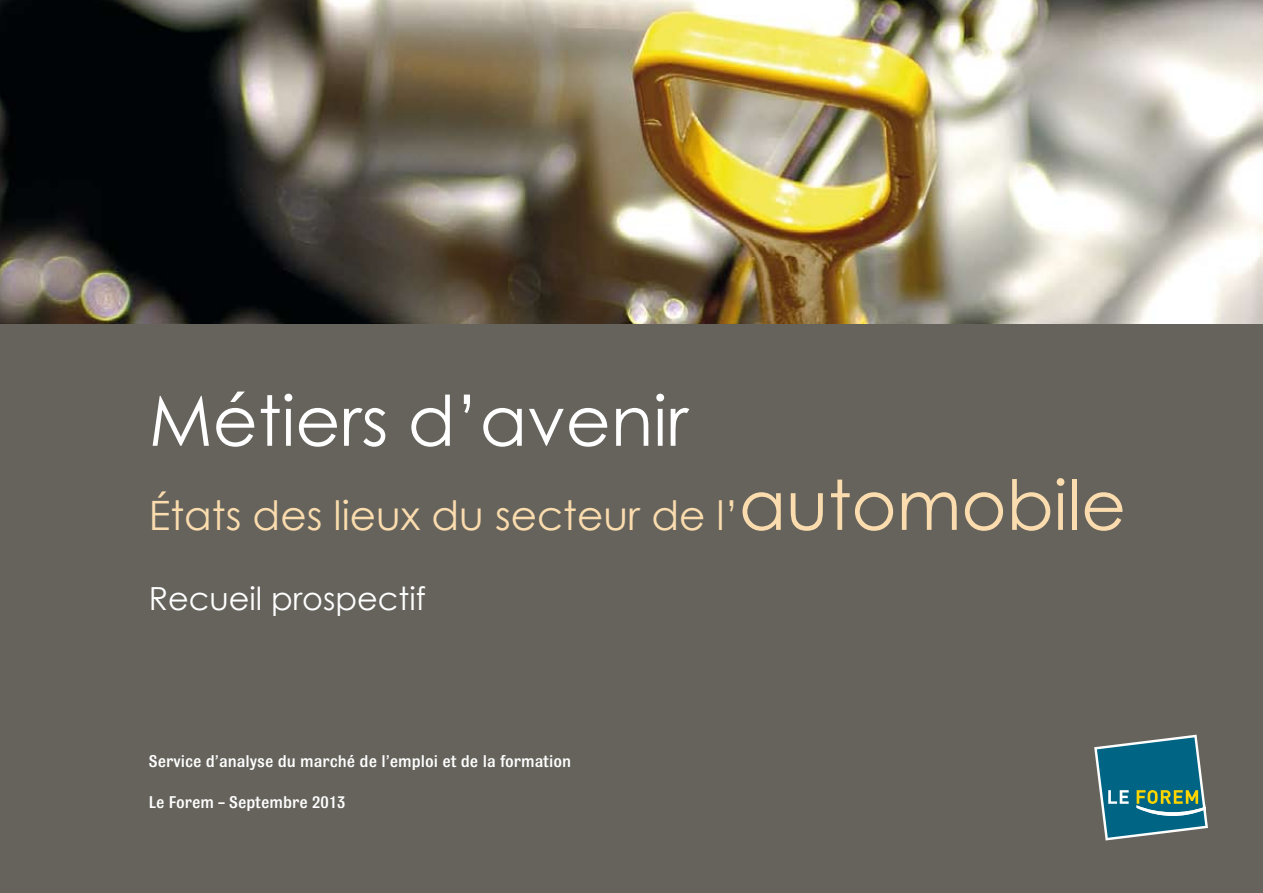
<style>
.page{position:relative;width:1263px;height:893px;background:#65635c}
.page>*{position:absolute;margin:0;border:0;box-sizing:border-box;transform-origin:0 0}
.t1{font:69.45px "Century Gothic";color:#fff}
.t2{font:40.5px "Century Gothic";color:#fbdcae}
.t3{font:31.8px "Century Gothic";color:#fff}
.t4{font:500 18px "Bulldog";color:#fff}
.s1{font-size:69px}
</style>
<div class="page">
<svg style="left:1094px;top:734px;width:114px;height:107px"></svg>
<img style="left:0;top:0;width:1263px;height:323px">
<h1 class="t1" style="left:149px;top:378px;width:542px">Métiers d’avenir</h1>
<h2 class="t2" style="left:149px;top:490px;width:979px">états des lieux du secteur de l’<span class="s1">automobile</span></h2>
<h3 class="t3" style="left:149px;top:579px;width:278px">Recueil prospectif</h3>
<p class="t4" style="left:149px;top:752px;width:424px">Service d’analyse du marché de l’emploi et de la formation</p>
<p class="t4" style="left:149px;top:793px;width:198px">Le Forem – Septembre 2013</p>
</div>
